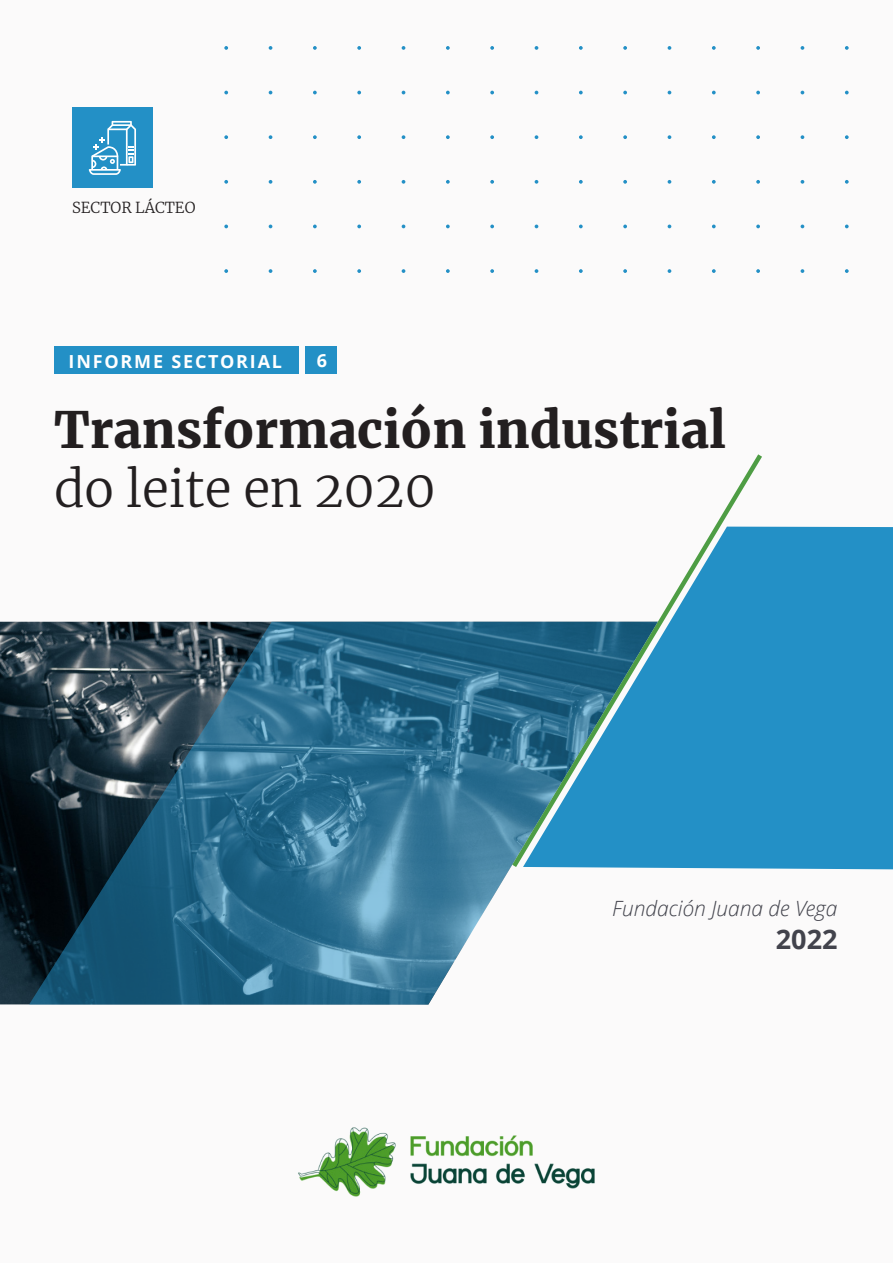
<style>
.page{position:relative;width:893px;height:1263px;background:#fbfafa}
.page>*{position:absolute;margin:0;border:0;box-sizing:border-box;transform-origin:0 0}
.t1{font:900 49.5px "Merriweather";color:#231f20}
.t2{font:300 49.5px "Merriweather";color:#231f20}
.t3{font:700 27px "Open Sans";color:#42434c}
.t4{font:italic 300 21px "Open Sans";color:#42434c}
.t5{font:700 18px "Open Sans";letter-spacing:.1em;color:#fff}
.t6{font:300 15px "Merriweather";color:#231f20}
</style>
<div class="page">
<img style="left:298px;top:1127px;width:297px;height:70px">
<img style="left:0;top:622px;width:29px;height:382px">
<div style="left:766px;top:527px;width:127px;height:342px;background:#2390c6"></div>
<svg style="left:508px;top:454px;width:258px;height:415px"></svg>
<svg style="left:29px;top:622px;width:629px;height:382px;background:#447790"></svg>
<div style="left:72px;top:108px;width:81px;height:80px;background:#2390c6"></div>
<svg style="left:313px;top:225px;width:4px;height:3px"></svg>
<svg style="left:224px;top:225px;width:4px;height:3px"></svg>
<svg style="left:313px;top:180px;width:4px;height:4px"></svg>
<svg style="left:269px;top:180px;width:3px;height:4px"></svg>
<svg style="left:224px;top:180px;width:4px;height:4px"></svg>
<svg style="left:313px;top:135px;width:4px;height:4px"></svg>
<svg style="left:269px;top:135px;width:3px;height:4px"></svg>
<svg style="left:224px;top:135px;width:4px;height:4px"></svg>
<svg style="left:313px;top:91px;width:4px;height:3px"></svg>
<svg style="left:313px;top:46px;width:4px;height:4px"></svg>
<svg style="left:269px;top:46px;width:3px;height:4px"></svg>
<svg style="left:224px;top:91px;width:4px;height:3px"></svg>
<svg style="left:224px;top:46px;width:4px;height:4px"></svg>
<svg style="left:357px;top:225px;width:4px;height:3px"></svg>
<svg style="left:357px;top:180px;width:4px;height:4px"></svg>
<svg style="left:357px;top:135px;width:4px;height:4px"></svg>
<svg style="left:357px;top:91px;width:4px;height:3px"></svg>
<svg style="left:357px;top:46px;width:4px;height:4px"></svg>
<svg style="left:402px;top:180px;width:3px;height:4px"></svg>
<svg style="left:402px;top:135px;width:3px;height:4px"></svg>
<svg style="left:402px;top:46px;width:3px;height:4px"></svg>
<svg style="left:446px;top:225px;width:4px;height:3px"></svg>
<svg style="left:446px;top:180px;width:4px;height:4px"></svg>
<svg style="left:446px;top:135px;width:4px;height:4px"></svg>
<svg style="left:446px;top:91px;width:4px;height:3px"></svg>
<svg style="left:446px;top:46px;width:4px;height:4px"></svg>
<svg style="left:490px;top:225px;width:4px;height:3px"></svg>
<svg style="left:490px;top:180px;width:4px;height:4px"></svg>
<svg style="left:490px;top:135px;width:4px;height:4px"></svg>
<svg style="left:490px;top:91px;width:4px;height:3px"></svg>
<svg style="left:490px;top:46px;width:4px;height:4px"></svg>
<svg style="left:535px;top:180px;width:3px;height:4px"></svg>
<svg style="left:535px;top:135px;width:3px;height:4px"></svg>
<svg style="left:535px;top:46px;width:3px;height:4px"></svg>
<svg style="left:579px;top:225px;width:4px;height:3px"></svg>
<svg style="left:579px;top:180px;width:4px;height:4px"></svg>
<svg style="left:579px;top:135px;width:4px;height:4px"></svg>
<svg style="left:579px;top:91px;width:4px;height:3px"></svg>
<svg style="left:579px;top:46px;width:4px;height:4px"></svg>
<svg style="left:623px;top:225px;width:4px;height:3px"></svg>
<svg style="left:623px;top:180px;width:4px;height:4px"></svg>
<svg style="left:623px;top:135px;width:4px;height:4px"></svg>
<svg style="left:623px;top:91px;width:4px;height:3px"></svg>
<svg style="left:623px;top:46px;width:4px;height:4px"></svg>
<svg style="left:668px;top:180px;width:3px;height:4px"></svg>
<svg style="left:668px;top:135px;width:3px;height:4px"></svg>
<svg style="left:668px;top:46px;width:3px;height:4px"></svg>
<svg style="left:712px;top:225px;width:4px;height:3px"></svg>
<svg style="left:712px;top:180px;width:4px;height:4px"></svg>
<svg style="left:712px;top:135px;width:4px;height:4px"></svg>
<svg style="left:712px;top:91px;width:4px;height:3px"></svg>
<svg style="left:712px;top:46px;width:4px;height:4px"></svg>
<svg style="left:756px;top:225px;width:4px;height:3px"></svg>
<svg style="left:756px;top:180px;width:4px;height:4px"></svg>
<svg style="left:756px;top:135px;width:4px;height:4px"></svg>
<svg style="left:756px;top:91px;width:4px;height:3px"></svg>
<svg style="left:756px;top:46px;width:4px;height:4px"></svg>
<svg style="left:801px;top:180px;width:3px;height:4px"></svg>
<svg style="left:801px;top:135px;width:3px;height:4px"></svg>
<svg style="left:801px;top:46px;width:3px;height:4px"></svg>
<svg style="left:845px;top:225px;width:4px;height:3px"></svg>
<svg style="left:845px;top:180px;width:4px;height:4px"></svg>
<svg style="left:845px;top:135px;width:4px;height:4px"></svg>
<svg style="left:845px;top:91px;width:4px;height:3px"></svg>
<svg style="left:845px;top:46px;width:4px;height:4px"></svg>
<svg style="left:313px;top:269px;width:4px;height:4px"></svg>
<svg style="left:269px;top:269px;width:3px;height:4px"></svg>
<svg style="left:224px;top:269px;width:4px;height:4px"></svg>
<svg style="left:357px;top:269px;width:4px;height:4px"></svg>
<svg style="left:402px;top:269px;width:3px;height:4px"></svg>
<svg style="left:446px;top:269px;width:4px;height:4px"></svg>
<svg style="left:490px;top:269px;width:4px;height:4px"></svg>
<svg style="left:535px;top:269px;width:3px;height:4px"></svg>
<svg style="left:579px;top:269px;width:4px;height:4px"></svg>
<svg style="left:623px;top:269px;width:4px;height:4px"></svg>
<svg style="left:668px;top:269px;width:3px;height:4px"></svg>
<svg style="left:712px;top:269px;width:4px;height:4px"></svg>
<svg style="left:756px;top:269px;width:4px;height:4px"></svg>
<svg style="left:801px;top:269px;width:3px;height:4px"></svg>
<svg style="left:845px;top:269px;width:4px;height:4px"></svg>
<svg style="left:89px;top:121px;width:47px;height:54px"></svg>
<div style="left:54px;top:346px;width:245px;height:28px;background:#2390c6"></div>
<div style="left:305px;top:346px;width:32px;height:28px;background:#2390c6"></div>
<p class="t6" style="left:72px;top:198px;width:125px">SECTOR LÁCTEO</p>
<p class="t5" style="left:69px;top:354px;width:215px">INFORME SECTORIAL</p>
<p class="t5" style="left:317px;top:353px;width:12px">6</p>
<p class="t1" style="left:54px;top:399px;width:674px">Transformación industrial</p>
<p class="t2" style="left:54px;top:459px;width:383px">do leite en 2020</p>
<p class="t4" style="left:612px;top:900px;width:227px">Fundación Juana de Vega</p>
<p class="t3" style="left:776px;top:928px;width:63px">2022</p>
</div>
